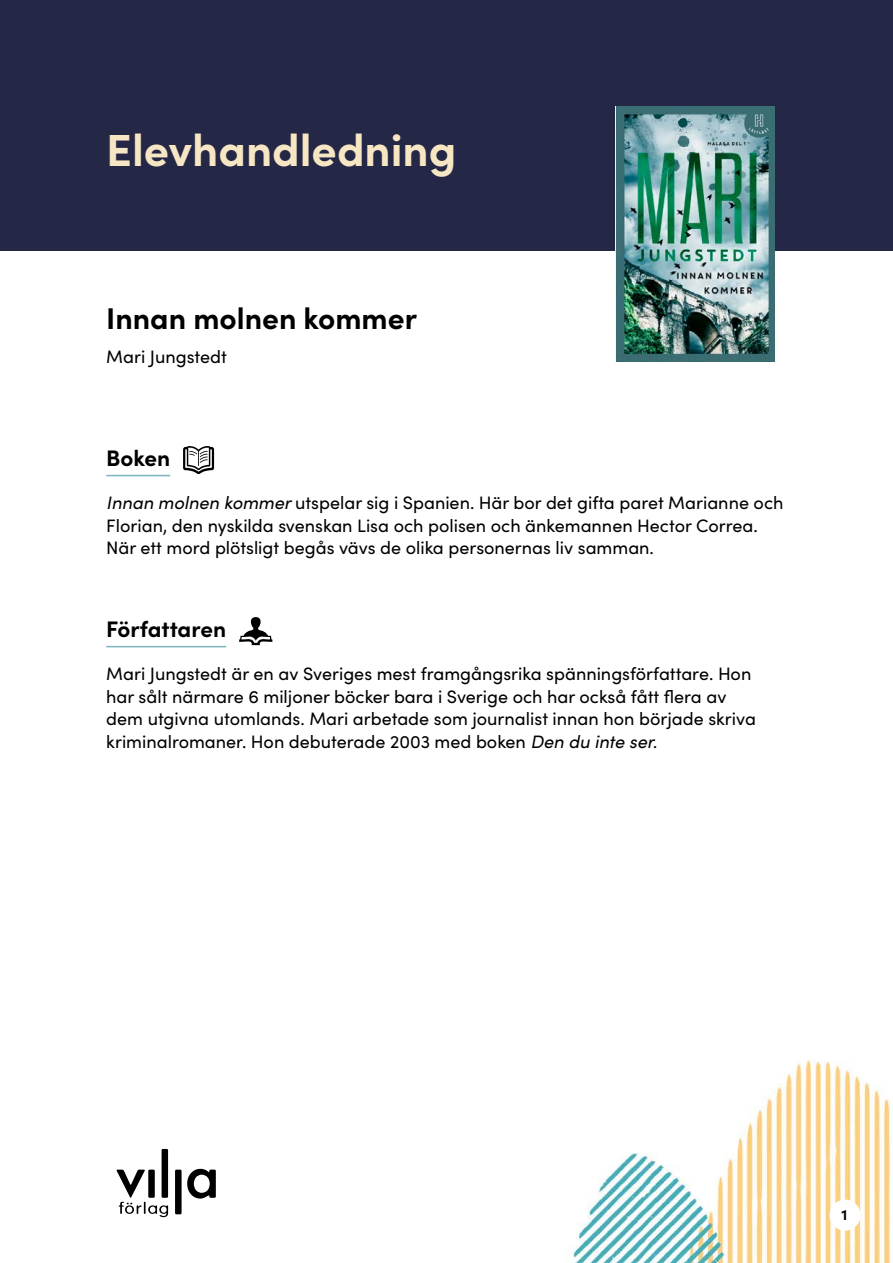
<style>
.page{position:relative;width:893px;height:1263px;background:#fff}
.page>*{position:absolute;margin:0;border:0;box-sizing:border-box;transform-origin:0 0}
.t1{font:700 45px "Sofia Pro";color:#f7e6c3}
.t2{font:700 30px "Sofia Pro";color:#000}
.t3{font:700 22.5px "Sofia Pro";color:#000}
.t4{font:18px/22.5px "Sofia Pro";color:#000}
.t5{font:700 15px "Sofia Pro";color:#000}
.s1{font-style:italic}
</style>
<div class="page">
<img style="left:106px;top:449px;width:785px;height:814px">
<div style="left:0;top:0;width:893px;height:251px;background:#242745"></div>
<img style="left:616px;top:106px;width:159px;height:256px">
<div style="left:830px;top:1199px;width:30px;height:31px;background:#fff;border-radius:50%"></div>
<hr style="left:106px;top:475px;width:64px;height:1px;background:#7bb3be">
<hr style="left:106px;top:646px;width:120px;height:1px;background:#7bb3be">
<svg style="left:183px;top:446px;width:31px;height:28px"></svg>
<svg style="left:239px;top:617px;width:34px;height:28px"></svg>
<div style="left:162px;top:1149px;width:6px;height:49px;background:#000"></div>
<div style="left:175px;top:1169px;width:7px;height:45px;background:#000"></div>
<svg style="left:187px;top:1169px;width:29px;height:29px"></svg>
<svg style="left:116px;top:1169px;width:52px;height:48px"></svg>
<h1 class="t1" style="left:106px;top:116px;width:352px">Elevhandledning</h1>
<h2 class="t2" style="left:106px;top:295px;width:312px">Innan molnen kommer</h2>
<p class="t4" style="left:106px;top:344px;width:122px">Mari Jungstedt</p>
<p class="t3" style="left:106px;top:440px;width:66px">Boken</p>
<p class="t4" style="left:106px;top:491px;width:679px"><span class="s1">Innan molnen kommer</span> utspelar sig i Spanien. Här bor det gifta paret Marianne och<br>Florian, den nyskilda svenskan Lisa och polisen och änkemannen Hector Correa.<br>När ett mord plötsligt begås vävs de olika personernas liv samman.</p>
<p class="t3" style="left:106px;top:611px;width:121px">Författaren</p>
<p class="t4" style="left:106px;top:662px;width:651px">Mari Jungstedt är en av Sveriges mest framgångsrika spänningsförfattare. Hon har sålt närmare 6 miljoner böcker bara i Sverige och har också fått flera av dem utgivna utomlands. Mari arbetade som journalist innan hon började skriva kriminalromaner. Hon debuterade 2003 med boken <span class="s1">Den du inte ser.</span></p>
<p class="t5" style="left:842px;top:1204px;width:7px">1</p>
</div>
